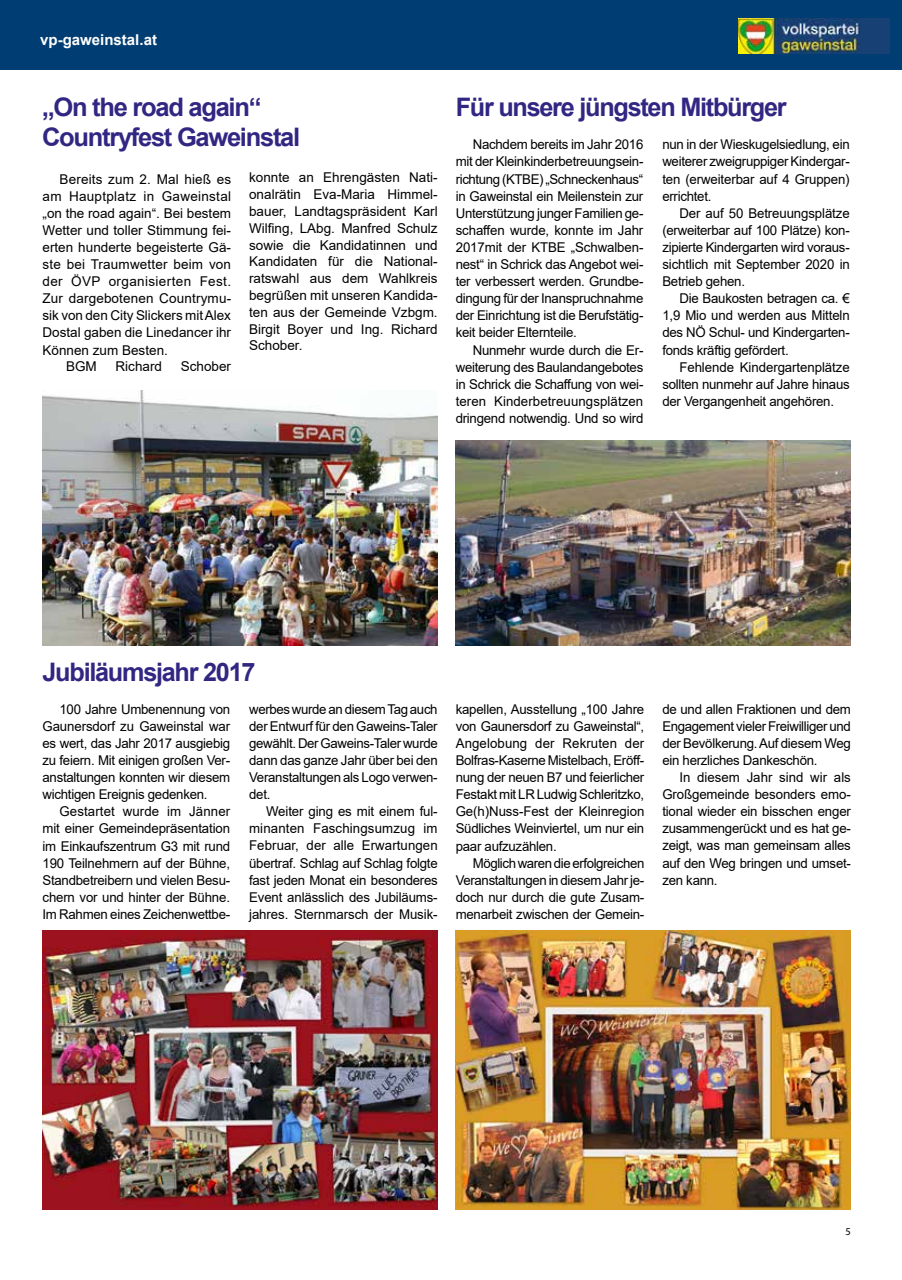
<style>
.page{position:relative;width:902px;height:1280px;background:#fff}
.page>*{position:absolute;margin:0;border:0;box-sizing:border-box;transform-origin:0 0}
.t1{font:700 25.5px/30px "Arial";letter-spacing:-.05em;color:#312783}
.t2{font:700 15px "Arial";color:#fff}
.t3{font:13.5px/17.1px "Arial";letter-spacing:-.02em;color:#000;text-align:justify}
.t4{font:13.5px "Arial";color:#000}
.t5{font:13.5px "Arial";letter-spacing:.01em;color:#000}
.t6{font:13.5px "Arial";letter-spacing:.02em;color:#000}
.t7{font:13.5px "Arial";letter-spacing:.025em;color:#000}
.t8{font:10.5px "Myriad Pro";color:#000}
</style>
<div class="page">
<div style="left:0;top:0;width:901px;height:70px;background:#003d72"></div>
<img style="left:738px;top:18px;width:151px;height:36px">
<img style="left:455px;top:440px;width:395px;height:205px">
<img style="left:43px;top:390px;width:394px;height:255px">
<img style="left:43px;top:930px;width:394px;height:279px">
<img style="left:455px;top:930px;width:395px;height:279px">
<p class="t2" style="left:40px;top:30px;width:118px">vp-gaweinstal.at</p>
<h1 class="t1" style="left:42px;top:93px;width:260px">„On the road again“<br>Countryfest Gaweinstal</h1>
<p class="t5" style="left:60px;top:169px;width:173px">Bereits zum 2. Mal hieß es</p>
<p class="t6" style="left:43px;top:187px;width:190px">am Hauptplatz in Gaweinstal</p>
<p class="t4" style="left:43px;top:204px;width:190px">„on the road again“. Bei bestem</p>
<p class="t4" style="left:43px;top:221px;width:190px">Wetter und toller Stimmung fei-</p>
<p class="t4" style="left:43px;top:238px;width:190px">erten hunderte begeisterte Gä-</p>
<p class="t5" style="left:43px;top:255px;width:190px">ste bei Traumwetter beim von</p>
<p class="t7" style="left:43px;top:272px;width:190px">der ÖVP organisierten Fest.</p>
<p class="t5" style="left:43px;top:289px;width:190px">Zur dargebotenen Countrymu-</p>
<p class="t3" style="left:43px;top:307px;width:190px">sik von den City Slickers mit Alex</p>
<p class="t4" style="left:43px;top:323px;width:190px">Dostal gaben die Linedancer ihr</p>
<p class="t4" style="left:43px;top:340px;width:127px">Können zum Besten.</p>
<p class="t3" style="left:66px;top:358px;width:32px">BGM</p>
<p class="t4" style="left:115px;top:357px;width:48px">Richard</p>
<p class="t4" style="left:181px;top:357px;width:52px">Schober</p>
<p class="t3" style="left:249px;top:169px;width:190px">konnte an Ehrengästen Nati&shy;onalrätin Eva-Maria Himmel&shy;bauer, Landtagspräsident Karl Wilfing, LAbg. Manfred Schulz sowie die Kandidatinnen und Kandidaten für die National&shy;ratswahl aus dem Wahlkreis begrüßen mit unseren Kandida&shy;ten aus der Gemeinde Vzbgm.<br>Birgit Boyer und Ing. Richard Schober.</p>
<h1 class="t1" style="left:455px;top:93px;width:332px">Für unsere jüngsten Mitbürger</h1>
<p class="t3" style="left:455px;top:136px;width:189px;text-indent:17px">Nachdem bereits im Jahr 2016 mit der Kleinkinderbetreuungsein&shy;richtung (KTBE) „Schneckenhaus“ in Gaweinstal ein Meilenstein zur Unterstützung junger Familien ge&shy;schaffen wurde, konnte im Jahr 2017mit der KTBE „Schwalben&shy;nest“ in Schrick das Angebot wei&shy;ter verbessert werden. Grundbe&shy;dingung für der Inanspruchnahme der Einrichtung ist die Berufstätig&shy;keit beider Elternteile.</p>
<p class="t3" style="left:455px;top:341px;width:189px;text-indent:17px">Nunmehr wurde durch die Er&shy;weiterung des Baulandangebotes in Schrick die Schaffung von wei&shy;teren Kinderbetreuungsplätzen dringend notwendig. Und so wird</p>
<p class="t3" style="left:662px;top:136px;width:189px">nun in der Wieskugelsiedlung, ein weiterer zweigruppiger Kindergar&shy;ten (erweiterbar auf 4 Gruppen) errichtet.</p>
<p class="t3" style="left:662px;top:204px;width:189px;text-indent:17px">Der auf 50 Betreuungsplätze (erweiterbar auf 100 Plätze) kon&shy;zipierte Kindergarten wird voraus&shy;sichtlich mit September 2020 in Betrieb gehen.</p>
<p class="t3" style="left:662px;top:290px;width:189px;text-indent:17px">Die Baukosten betragen ca. € 1,9 Mio und werden aus Mitteln des NÖ Schul- und Kindergarten&shy;fonds kräftig gefördert.</p>
<p class="t3" style="left:662px;top:358px;width:189px;text-indent:17px">Fehlende Kindergartenplätze sollten nunmehr auf Jahre hinaus der Vergangenheit angehören.</p>
<h1 class="t1" style="left:43px;top:657px;width:214px">Jubiläumsjahr 2017</h1>
<p class="t3" style="left:43px;top:700px;width:189px;text-indent:17px">100 Jahre Umbenennung von Gaunersdorf zu Gaweinstal war es wert, das Jahr 2017 ausgiebig zu feiern. Mit einigen großen Ver&shy;anstaltungen konnten wir diesem wichtigen Ereignis gedenken.</p>
<p class="t3" style="left:43px;top:803px;width:189px;text-indent:17px">Gestartet wurde im Jänner mit einer Gemeindepräsentation im Einkaufszentrum G3 mit rund 190 Teilnehmern auf der Bühne, Standbetreibern und vielen Besu&shy;chern vor und hinter der Bühne.<br>Im Rahmen eines Zeichenwettbe-</p>
<p class="t3" style="left:249px;top:700px;width:190px">werbes wurde an diesem Tag auch der Entwurf für den Gaweins-Taler gewählt. Der Gaweins-Taler wurde dann das ganze Jahr über bei den Veranstaltungen als Logo verwen&shy;det.</p>
<p class="t3" style="left:249px;top:803px;width:190px;text-indent:17px">Weiter ging es mit einem ful&shy;minanten Faschingsumzug im Februar, der alle Erwartungen übertraf. Schlag auf Schlag folgte fast jeden Monat ein besonderes Event anlässlich des Jubiläums&shy;jahres. Sternmarsch der Musik-</p>
<p class="t3" style="left:455px;top:700px;width:190px">kapellen, Ausstellung „100 Jahre von Gaunersdorf zu Gaweinstal“, Angelobung der Rekruten der Bolfras-Kaserne Mistelbach, Eröff&shy;nung der neuen B7 und feierlicher Festakt mit LR Ludwig Schleritzko, Ge(h)Nuss-Fest der Kleinregion Südliches Weinviertel, um nur ein paar aufzuzählen.</p>
<p class="t3" style="left:455px;top:854px;width:190px;text-indent:17px">Möglich waren die erfolgreichen Veranstaltungen in diesem Jahr je&shy;doch nur durch die gute Zusam&shy;menarbeit zwischen der Gemein-</p>
<p class="t3" style="left:662px;top:700px;width:190px">de und allen Fraktionen und dem Engagement vieler Freiwilliger und der Bevölkerung. Auf diesem Weg ein herzliches Dankeschön.</p>
<p class="t3" style="left:662px;top:769px;width:190px;text-indent:17px">In diesem Jahr sind wir als Großgemeinde besonders emo&shy;tional wieder ein bisschen enger zusammengerückt und es hat ge&shy;zeigt, was man gemeinsam alles auf den Weg bringen und umset&shy;zen kann.</p>
<p class="t8" style="left:845px;top:1224px;width:7px">5</p>
</div>
